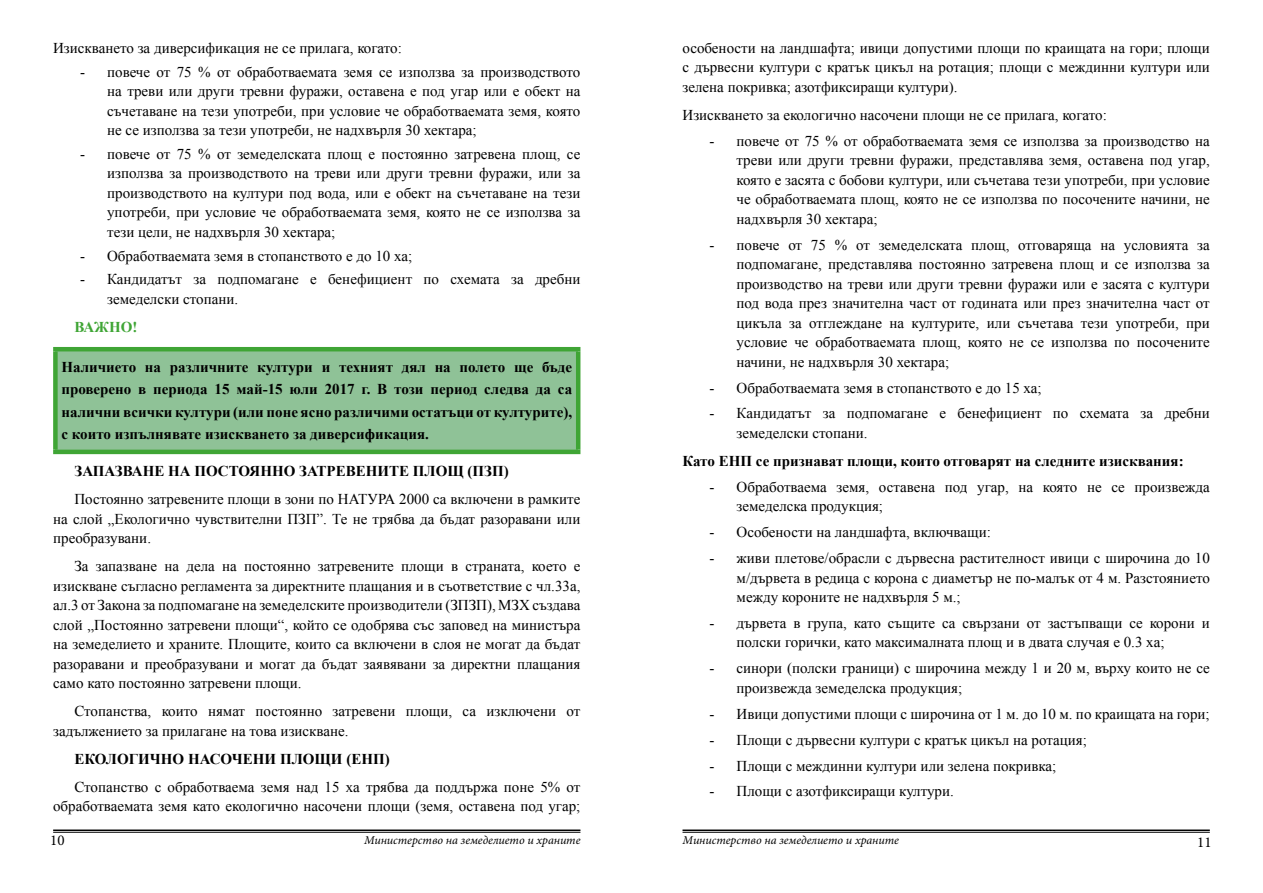
<style>
.page{position:relative;width:1263px;height:893px;background:#fff}
.page>*{position:absolute;margin:0;border:0;box-sizing:border-box;transform-origin:0 0}
.t1{font:15px/19.5px "Times New Roman";color:#000;text-align:justify}
.t2{font:700 15px/22.5px "Times New Roman";color:#000;text-align:justify}
.t3{font:700 15px "Times New Roman";color:#3fa535}
.t4{font:15px "Minion Pro";color:#000}
.t5{font:italic 12px "Minion Pro";color:#000}
</style>
<div class="page">
<hr style="left:53px;top:829px;width:527px;height:2px;background:#000">
<hr style="left:53px;top:832px;width:527px;height:1px;background:#000">
<hr style="left:682px;top:829px;width:528px;height:2px;background:#000">
<hr style="left:682px;top:832px;width:528px;height:1px;background:#000">
<div style="left:55px;top:349px;width:523px;height:103px;background:#8fc297"></div>
<hr style="left:53px;top:347px;width:527px;height:4px;background:#3fa535">
<div style="left:53px;top:351px;width:5px;height:99px;background:#3fa535"></div>
<hr style="left:576px;top:351px;width:4px;height:99px;background:#3fa535">
<hr style="left:53px;top:450px;width:527px;height:4px;background:#3fa535">
<p class="t1" style="left:53px;top:38px;width:350px">Изискването за диверсификация не се прилага, когато:</p>
<p class="t1" style="left:107px;top:62px;width:475px;text-indent:-27px">- повече от 75 % от обработваемата земя се използва за производството на треви или други тревни фуражи, оставена е под угар или е обект на съчетаване на тези употреби, при условие че обработваемата земя, която не се използва за тези употреби, не надхвърля 30 хектара;</p>
<p class="t1" style="left:107px;top:144px;width:475px;text-indent:-27px">- повече от 75 % от земеделската площ е постоянно затревена площ, се използва за производството на треви или други тревни фуражи, или за производството на култури под вода, или е обект на съчетаване на тези употреби, при условие че обработваемата земя, която не се използва за тези цели, не надхвърля 30 хектара;</p>
<p class="t1" style="left:80px;top:246px;width:334px">- Обработваемата земя в стопанството е до 10 ха;</p>
<p class="t1" style="left:107px;top:269px;width:475px;text-indent:-27px">- Кандидатът за подпомагане е бенефициент по схемата за дребни земеделски стопани.</p>
<p class="t3" style="left:74px;top:317px;width:65px">ВАЖНО!</p>
<p class="t2" style="left:61px;top:355px;width:512px">Наличието на различните култури и техният дял на полето ще бъде проверено в периода 15 май-15 юли 2017 г. В този период следва да са налични всички култури (или поне ясно различими остатъци от културите), с които изпълнявате изискването за диверсификация.</p>
<p class="t2" style="left:74px;top:459px;width:436px">ЗАПАЗВАНЕ НА ПОСТОЯННО ЗАТРЕВЕНИТЕ ПЛОЩ (ПЗП)</p>
<p class="t1" style="left:53px;top:489px;width:529px;text-indent:21px">Постоянно затревените площи в зони по НАТУРА 2000 са включени в рамките на слой „Екологично чувствителни ПЗП”. Те не трябва да бъдат разоравани или преобразувани.</p>
<p class="t1" style="left:53px;top:556px;width:529px;text-indent:21px">За запазване на дела на постоянно затревените площи в страната, което е изискване съгласно регламента за директните плащания и в съответствие с чл.33а, ал.3 от Закона за подпомагане на земеделските производители (ЗПЗП), МЗХ създава слой „Постоянно затревени площи“, който се одобрява със заповед на министъра на земеделието и храните. Площите, които са включени в слоя не могат да бъдат разоравани и преобразувани и могат да бъдат заявявани за директни плащания само като постоянно затревени площи.</p>
<p class="t1" style="left:53px;top:701px;width:529px;text-indent:21px">Стопанства, които нямат постоянно затревени площи, са изключени от задължението за прилагане на това изискване.</p>
<p class="t2" style="left:74px;top:747px;width:317px">ЕКОЛОГИЧНО НАСОЧЕНИ ПЛОЩИ (ЕНП)</p>
<p class="t1" style="left:53px;top:777px;width:529px;text-align:right">Стопанство с обработваема земя над 15 ха трябва да поддържа поне 5% от обработваемата земя като екологично насочени площи (земя, оставена под угар;</p>
<p class="t1" style="left:682px;top:38px;width:529px">особености на ландшафта; ивици допустими площи по краищата на гори; площи с дървесни култури с кратък цикъл на ротация; площи с междинни култури или зелена покривка; азотфиксиращи култури).</p>
<p class="t1" style="left:682px;top:105px;width:426px">Изискването за екологично насочени площи не се прилага, когато:</p>
<p class="t1" style="left:736px;top:131px;width:475px;text-indent:-27px">- повече от 75 % от обработваемата земя се използва за производство на треви или други тревни фуражи, представлява земя, оставена под угар, която е засята с бобови култури, или съчетава тези употреби, при условие че обработваемата площ, която не се използва по посочените начини, не надхвърля 30 хектара;</p>
<p class="t1" style="left:736px;top:235px;width:475px;text-indent:-27px">- повече от 75 % от земеделската площ, отговаряща на условията за подпомагане, представлява постоянно затревена площ и се използва за производство на треви или други тревни фуражи или е засята с култури под вода през значителна част от годината или през значителна част от цикъла за отглеждане на културите, или съчетава тези употреби, при условие че обработваемата площ, която не се използва по посочените начини, не надхвърля 30 хектара;</p>
<p class="t1" style="left:709px;top:378px;width:334px">- Обработваемата земя в стопанството е до 15 ха;</p>
<p class="t1" style="left:736px;top:403px;width:475px;text-indent:-27px">- Кандидатът за подпомагане е бенефициент по схемата за дребни земеделски стопани.</p>
<p class="t2" style="left:682px;top:449px;width:503px">Като ЕНП се признават площи, които отговарят на следните изисквания:</p>
<p class="t1" style="left:736px;top:477px;width:475px;text-indent:-27px">- Обработваема земя, оставена под угар, на която не се произвежда земеделска продукция;</p>
<p class="t1" style="left:709px;top:522px;width:283px">- Особености на ландшафта, включващи:</p>
<p class="t1" style="left:736px;top:548px;width:475px;text-indent:-27px">- живи плетове/обрасли с дървесна растителност ивици с широчина до 10 м/дървета в редица с корона с диаметър не по-малък от 4 м. Разстоянието между короните не надхвърля 5 м.;</p>
<p class="t1" style="left:736px;top:613px;width:475px;text-indent:-27px">- дървета в група, като същите са свързани от застъпващи се корони и полски горички, като максималната площ и в двата случая е 0.3 хa;</p>
<p class="t1" style="left:736px;top:658px;width:475px;text-indent:-27px">- синори (полски граници) с широчина между 1 и 20 м, върху които не се произвежда земеделска продукция;</p>
<p class="t1" style="left:709px;top:704px;width:502px">- Ивици допустими площи с широчина от 1 м. до 10 м. по краищата на гори;</p>
<p class="t1" style="left:709px;top:730px;width:379px">- Площи с дървесни култури с кратък цикъл на ротация;</p>
<p class="t1" style="left:709px;top:755px;width:348px">- Площи с междинни култури или зелена покривка;</p>
<p class="t1" style="left:709px;top:781px;width:246px">- Площи с азотфиксиращи култури.</p>
<p class="t5" style="left:364px;top:832px;width:218px">Министерство на земеделието и храните</p>
<p class="t5" style="left:682px;top:832px;width:218px">Министерство на земеделието и храните</p>
<p class="t4" style="left:50px;top:831px;width:16px">10</p>
<p class="t5" style="left:279px;top:832px;width:303px">Дирекция „Директни плащания и сх и за качество“, МЗХ</p>
<p class="t5" style="left:682px;top:832px;width:303px">Дирекция „Директни плащания и схеми за качество“, МЗХ</p>
<p class="t4" style="left:1197px;top:832px;width:16px">11</p>
</div>
